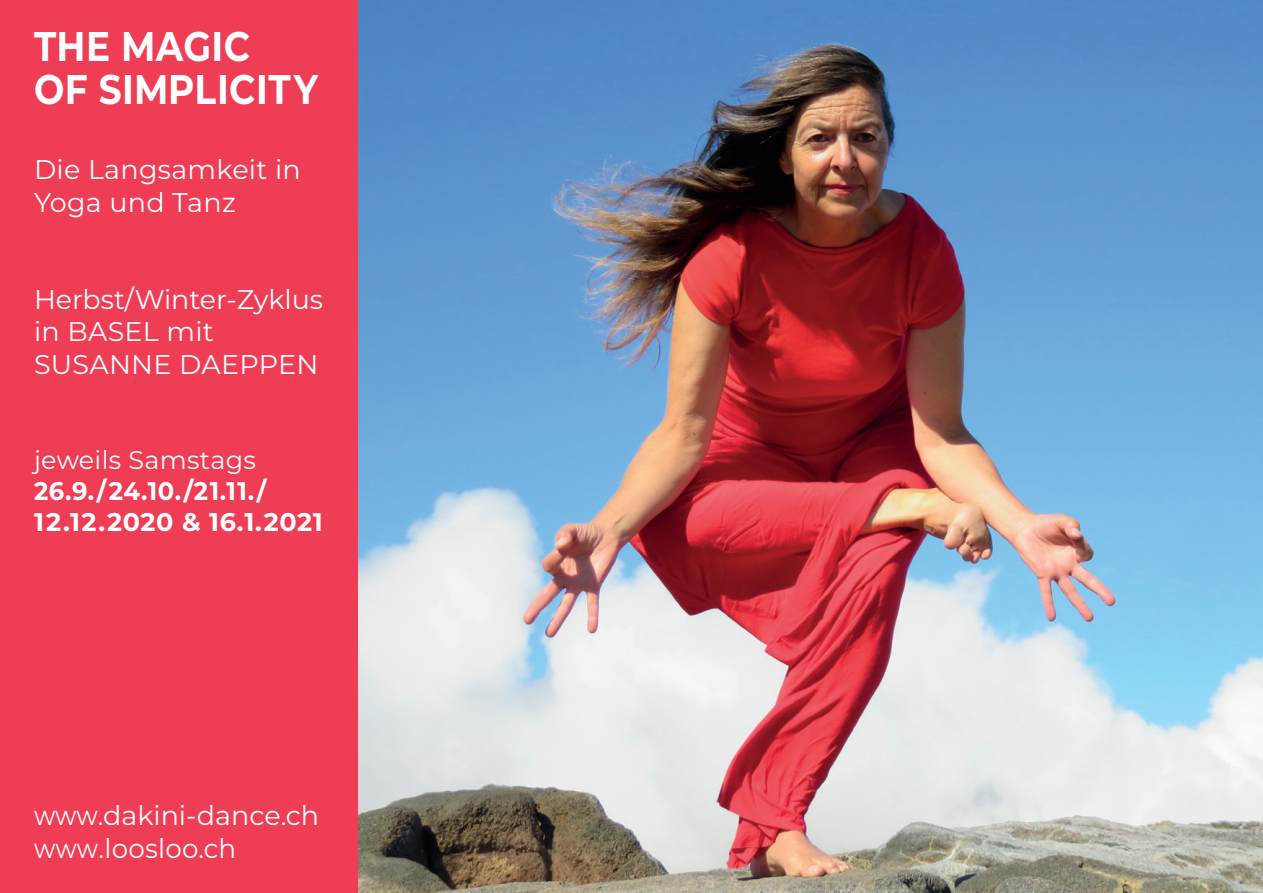
<style>
.page{position:relative;width:1263px;height:893px;background:#fff}
.page>*{position:absolute;margin:0;border:0;box-sizing:border-box;transform-origin:0 0}
.t1{font:700 41.4px/43.2px "Montserrat";letter-spacing:.01em;color:#fff;scale:.87 1}
.t2{font:27px/32.4px "Montserrat";letter-spacing:.01em;color:#fff}
.t3{font:27px/32.4px "Montserrat";letter-spacing:.01em;color:#fff;scale:.9 1}
.t4{font:700 25.5px/30.6px "Montserrat";letter-spacing:.025em;color:#fff;scale:.95 1}
.t5{font:25.5px "Montserrat";letter-spacing:.01em;color:#fff}
</style>
<div class="page">
<img style="left:357px;top:0;width:906px;height:893px">
<div style="left:0;top:0;width:357px;height:893px;background:#ee3d54"></div>
<h1 class="t1" style="left:34px;top:22px;width:328px">THE MAGIC<br>OF SIMPLICITY</h1>
<p class="t2" style="left:34px;top:153px;width:268px">Die Langsamkeit in<br>Yoga und Tanz</p>
<p class="t2" style="left:34px;top:282px;width:291px">Herbst/Winter-Zyklus in BASEL mit<br>SUSANNE DAEPPEN</p>
<p class="t5" style="left:34px;top:443px;width:223px">jeweils Samstags</p>
<p class="t4" style="left:34px;top:474px;width:306px">26.9./24.10./21.11./<br>12.12.2020 &amp; 16.1.2021</p>
<p class="t3" style="left:34px;top:798px;width:318px">www.dakini-dance.ch www.loosloo.ch</p>
</div>
